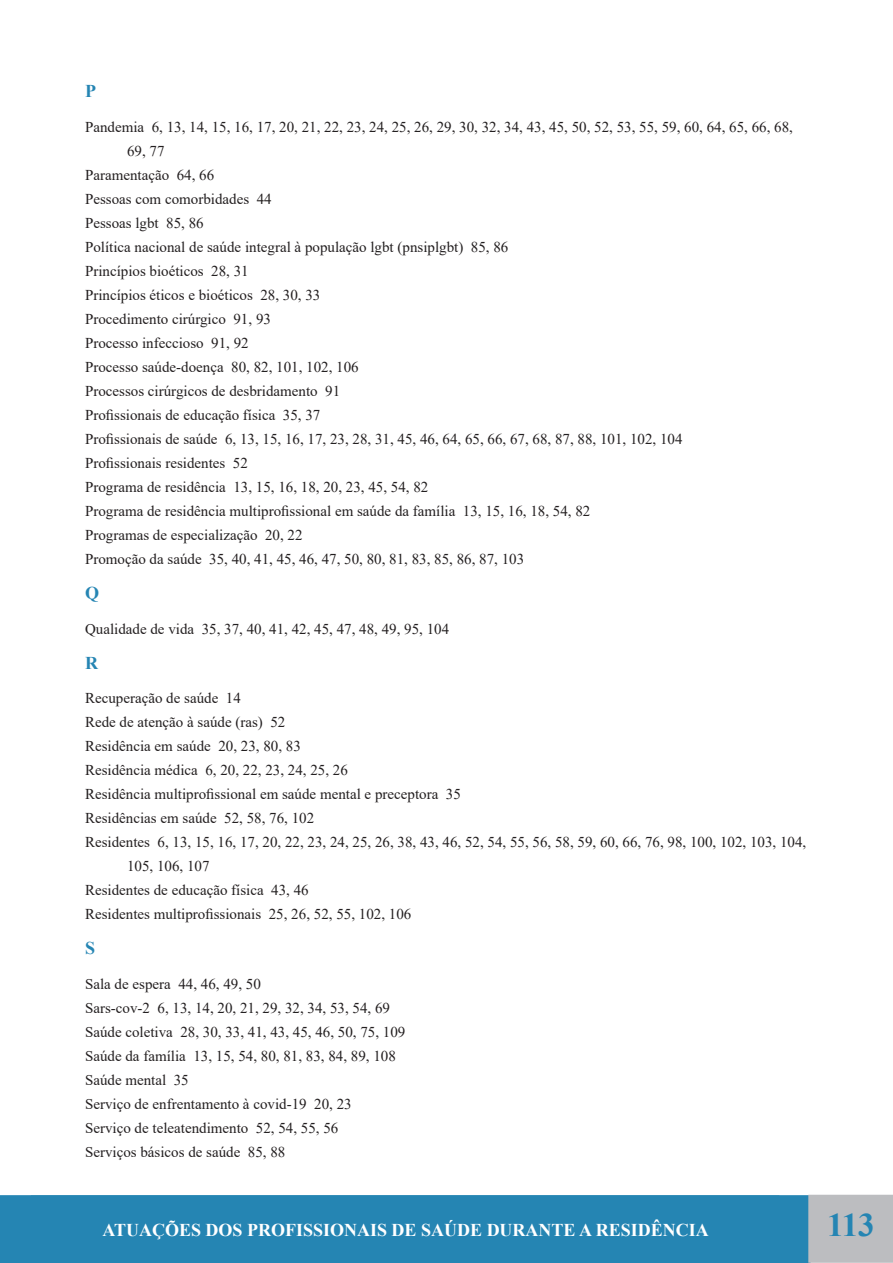
<style>
.page{position:relative;width:893px;height:1263px;background:#fff}
.page>*{position:absolute;margin:0;border:0;box-sizing:border-box;transform-origin:0 0}
.t1{font:700 33px "Times New Roman";color:#2585b3}
.t2{font:700 18px "Times New Roman";color:#fff}
.t3{font:700 18px "Times New Roman";color:#2585b3}
.t4{font:15px/24px "Times New Roman";color:#231f20}
</style>
<div class="page">
<div style="left:0;top:1195px;width:810px;height:68px;background:#2585b3"></div>
<div style="left:809px;top:1195px;width:84px;height:67px;background:#bcbdc0"></div>
<div style="left:808px;top:1195px;width:85px;height:68px;border:2px solid #bcbdc0"></div>
<div style="left:31px;top:1195px;width:748px;height:56px;border:2px solid #2585b3"></div>
<p class="t3" style="left:85px;top:78px;width:12px">P</p>
<p class="t4" style="left:127px;top:115px;width:667px;text-indent:-42px">Pandemia 6, 13, 14, 15, 16, 17, 20, 21, 22, 23, 24, 25, 26, 29, 30, 32, 34, 43, 45, 50, 52, 53, 55, 59, 60, 64, 65, 66, 68,<br>69, 77</p>
<p class="t4" style="left:85px;top:163px;width:131px">Paramentação 64, 66</p>
<p class="t4" style="left:85px;top:187px;width:188px">Pessoas com comorbidades 44</p>
<p class="t4" style="left:85px;top:211px;width:120px">Pessoas lgbt 85, 86</p>
<p class="t4" style="left:85px;top:235px;width:425px">Política nacional de saúde integral à população lgbt (pnsiplgbt) 85, 86</p>
<p class="t4" style="left:85px;top:259px;width:165px">Princípios bioéticos 28, 31</p>
<p class="t4" style="left:85px;top:283px;width:237px">Princípios éticos e bioéticos 28, 30, 33</p>
<p class="t4" style="left:85px;top:307px;width:187px">Procedimento cirúrgico 91, 93</p>
<p class="t4" style="left:85px;top:331px;width:165px">Processo infeccioso 91, 92</p>
<p class="t4" style="left:85px;top:355px;width:275px">Processo saúde-doença 80, 82, 101, 102, 106</p>
<p class="t4" style="left:85px;top:379px;width:257px">Processos cirúrgicos de desbridamento 91</p>
<p class="t4" style="left:85px;top:403px;width:237px">Profissionais de educação física 35, 37</p>
<p class="t4" style="left:85px;top:427px;width:599px">Profissionais de saúde 6, 13, 15, 16, 17, 23, 28, 31, 45, 46, 64, 65, 66, 67, 68, 87, 88, 101, 102, 104</p>
<p class="t4" style="left:85px;top:451px;width:164px">Profissionais residentes 52</p>
<p class="t4" style="left:85px;top:475px;width:345px">Programa de residência 13, 15, 16, 18, 20, 23, 45, 54, 82</p>
<p class="t4" style="left:85px;top:499px;width:507px">Programa de residência multiprofissional em saúde da família 13, 15, 16, 18, 54, 82</p>
<p class="t4" style="left:85px;top:523px;width:219px">Programas de especialização 20, 22</p>
<p class="t4" style="left:85px;top:547px;width:441px">Promoção da saúde 35, 40, 41, 45, 46, 47, 50, 80, 81, 83, 85, 86, 87, 103</p>
<p class="t3" style="left:85px;top:580px;width:16px">Q</p>
<p class="t4" style="left:85px;top:616px;width:366px">Qualidade de vida 35, 37, 40, 41, 42, 45, 47, 48, 49, 95, 104</p>
<p class="t3" style="left:85px;top:649px;width:14px">R</p>
<p class="t4" style="left:85px;top:686px;width:157px">Recuperação de saúde 14</p>
<p class="t4" style="left:85px;top:710px;width:202px">Rede de atenção à saúde (ras) 52</p>
<p class="t4" style="left:85px;top:734px;width:217px">Residência em saúde 20, 23, 80, 83</p>
<p class="t4" style="left:85px;top:758px;width:264px">Residência médica 6, 20, 22, 23, 24, 25, 26</p>
<p class="t4" style="left:85px;top:782px;width:377px">Residência multiprofissional em saúde mental e preceptora 35</p>
<p class="t4" style="left:85px;top:806px;width:231px">Residências em saúde 52, 58, 76, 102</p>
<p class="t4" style="left:127px;top:830px;width:681px;text-indent:-42px">Residentes 6, 13, 15, 16, 17, 20, 22, 23, 24, 25, 26, 38, 43, 46, 52, 54, 55, 56, 58, 59, 60, 66, 76, 98, 100, 102, 103, 104,<br>105, 106, 107</p>
<p class="t4" style="left:85px;top:878px;width:225px">Residentes de educação física 43, 46</p>
<p class="t4" style="left:85px;top:902px;width:328px">Residentes multiprofissionais 25, 26, 52, 55, 102, 106</p>
<p class="t3" style="left:85px;top:935px;width:12px">S</p>
<p class="t4" style="left:85px;top:971px;width:177px">Sala de espera 44, 46, 49, 50</p>
<p class="t4" style="left:85px;top:995px;width:306px">Sars-cov-2 6, 13, 14, 20, 21, 29, 32, 34, 53, 54, 69</p>
<p class="t4" style="left:85px;top:1019px;width:322px">Saúde coletiva 28, 30, 33, 41, 43, 45, 46, 50, 75, 109</p>
<p class="t4" style="left:85px;top:1043px;width:312px">Saúde da família 13, 15, 54, 80, 81, 83, 84, 89, 108</p>
<p class="t4" style="left:85px;top:1067px;width:105px">Saúde mental 35</p>
<p class="t4" style="left:85px;top:1091px;width:268px">Serviço de enfrentamento à covid-19 20, 23</p>
<p class="t4" style="left:85px;top:1115px;width:255px">Serviço de teleatendimento 52, 54, 55, 56</p>
<p class="t4" style="left:85px;top:1139px;width:202px">Serviços básicos de saúde 85, 88</p>
<p class="t2" style="left:102px;top:1217px;width:608px">ATUAÇÕES DOS PROFISSIONAIS DE SAÚDE DURANTE A RESIDÊNCIA</p>
<h1 class="t1" style="left:827px;top:1201px;width:49px">113</h1>
</div>
